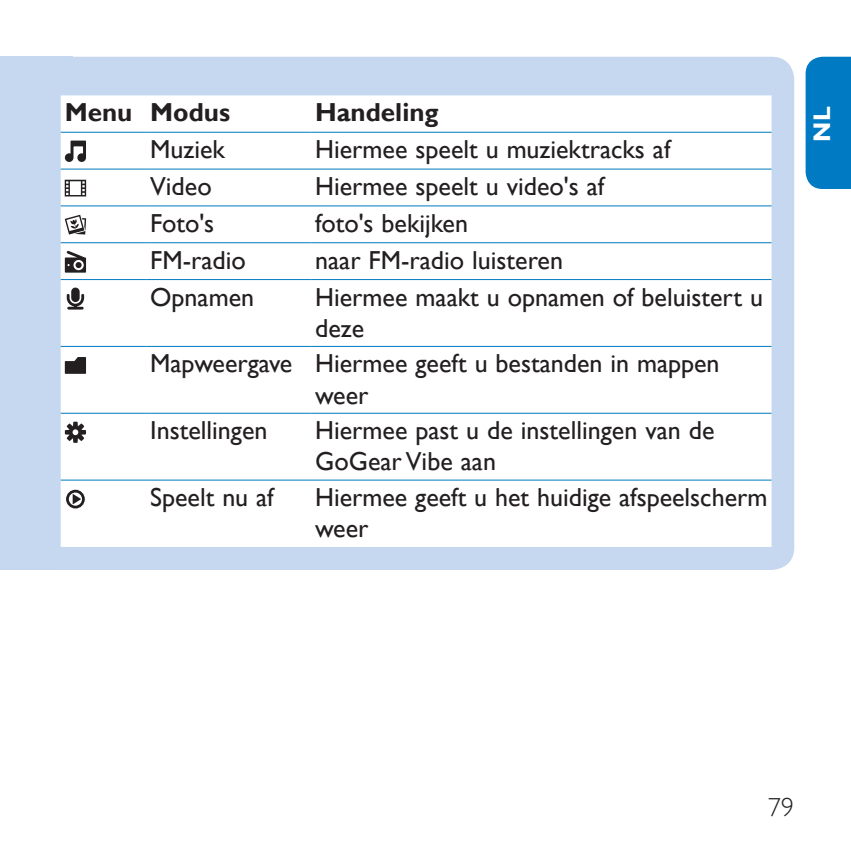
<style>
.page{position:relative;width:851px;height:851px;background:#fff}
.page>*{position:absolute;margin:0;border:0;box-sizing:border-box;transform-origin:0 0}
.t1{font:26px/31.2px "Gill Sans Alt One WGL";color:#231f20}
.t2{font:700 26px "Gill Sans Alt One WGL";color:#231f20}
.t3{font:26px "Gill Sans Alt One WGL Light";color:#231f20}
.t4{font:700 24px "Gill Sans Alt One WGL";color:#fff}
</style>
<div class="page">
<div style="left:805px;top:57px;width:45px;height:132px;background:#007ac2"></div>
<div style="left:0;top:57px;width:73px;height:513px;background:#c6d8ef"></div>
<div style="left:34px;top:57px;width:760px;height:513px;background:#c6d8ef;border-radius:23px"></div>
<div style="left:61px;top:95px;width:710px;height:452px;background:#fff"></div>
<hr style="left:61px;top:205px;width:85px;height:1px;background:#007ac2">
<hr style="left:146px;top:205px;width:165px;height:1px;background:#007ac2">
<hr style="left:311px;top:205px;width:460px;height:1px;background:#007ac2">
<hr style="left:61px;top:242px;width:85px;height:1px;background:#007ac2">
<hr style="left:146px;top:242px;width:165px;height:1px;background:#007ac2">
<hr style="left:311px;top:242px;width:460px;height:1px;background:#007ac2">
<hr style="left:61px;top:279px;width:85px;height:1px;background:#007ac2">
<hr style="left:146px;top:279px;width:165px;height:1px;background:#007ac2">
<hr style="left:311px;top:279px;width:460px;height:1px;background:#007ac2">
<hr style="left:61px;top:345px;width:85px;height:2px;background:#007ac2">
<hr style="left:146px;top:345px;width:165px;height:2px;background:#007ac2">
<hr style="left:311px;top:345px;width:460px;height:2px;background:#007ac2">
<hr style="left:61px;top:412px;width:85px;height:2px;background:#007ac2">
<hr style="left:146px;top:412px;width:165px;height:2px;background:#007ac2">
<hr style="left:311px;top:412px;width:460px;height:2px;background:#007ac2">
<hr style="left:61px;top:479px;width:85px;height:1px;background:#007ac2">
<hr style="left:146px;top:479px;width:165px;height:1px;background:#007ac2">
<hr style="left:311px;top:479px;width:460px;height:1px;background:#007ac2">
<hr style="left:61px;top:168px;width:85px;height:2px;background:#007ac2">
<hr style="left:146px;top:168px;width:165px;height:2px;background:#007ac2">
<hr style="left:311px;top:168px;width:460px;height:2px;background:#007ac2">
<hr style="left:61px;top:131px;width:85px;height:2px;background:#007ac2">
<hr style="left:146px;top:131px;width:165px;height:2px;background:#007ac2">
<hr style="left:311px;top:131px;width:460px;height:2px;background:#007ac2">
<svg style="left:65px;top:140px;width:21px;height:22px"></svg>
<svg style="left:65px;top:180px;width:21px;height:16px"></svg>
<svg style="left:65px;top:215px;width:21px;height:19px"></svg>
<svg style="left:65px;top:251px;width:21px;height:21px"></svg>
<svg style="left:67px;top:287px;width:17px;height:22px"></svg>
<svg style="left:65px;top:357px;width:21px;height:17px"></svg>
<svg style="left:65px;top:421px;width:21px;height:22px"></svg>
<svg style="left:66px;top:489px;width:19px;height:19px"></svg>
<p class="t2" style="left:65px;top:95px;width:167px">Menu Modus</p>
<p class="t2" style="left:315px;top:95px;width:125px">Handeling</p>
<p class="t1" style="left:150px;top:134px;width:76px">Muziek</p>
<p class="t1" style="left:315px;top:134px;width:357px">Hiermee speelt u muziektracks af</p>
<p class="t1" style="left:150px;top:170px;width:63px">Video</p>
<p class="t1" style="left:315px;top:170px;width:291px">Hiermee speelt u video's af</p>
<p class="t1" style="left:150px;top:207px;width:66px">Foto's</p>
<p class="t1" style="left:315px;top:207px;width:154px">foto's bekijken</p>
<p class="t1" style="left:150px;top:244px;width:97px">FM-radio</p>
<p class="t1" style="left:315px;top:244px;width:249px">naar FM-radio luisteren</p>
<p class="t1" style="left:150px;top:281px;width:105px">Opnamen</p>
<p class="t1" style="left:315px;top:281px;width:449px">Hiermee maakt u opnamen of beluistert u deze</p>
<p class="t1" style="left:315px;top:348px;width:406px;text-indent:-165px">Mapweergave Hiermee geeft u bestanden in mappen weer</p>
<p class="t1" style="left:150px;top:414px;width:119px">Instellingen</p>
<p class="t1" style="left:315px;top:414px;width:401px">Hiermee past u de instellingen van de<br>GoGear Vibe aan</p>
<p class="t1" style="left:150px;top:481px;width:125px">Speelt nu af</p>
<p class="t1" style="left:315px;top:481px;width:453px">Hiermee geeft u het huidige afspeelscherm weer</p>
<p class="t4" style="left:805px;top:141px;width:37px;rotate:-90deg">nl</p>
<p class="t3" style="left:768px;top:790px;width:27px">79</p>
</div>
